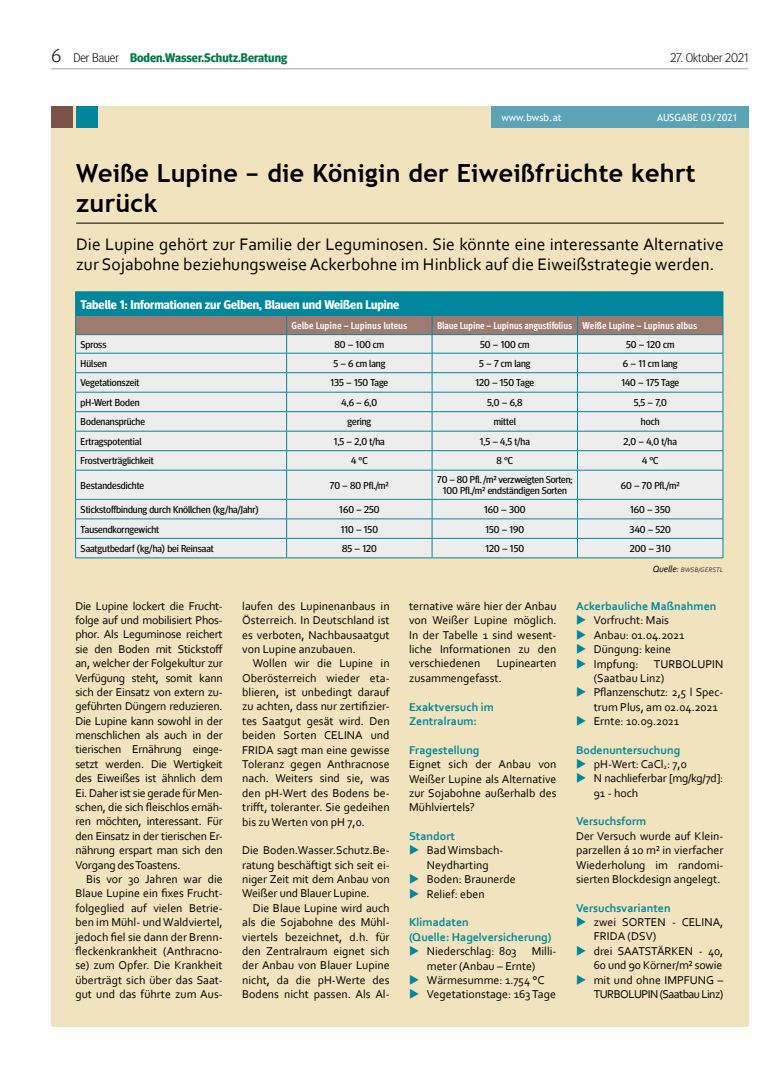
<style>
.page{position:relative;width:784px;height:1074px;background:#fff}
.page>*{position:absolute;margin:0;border:0;box-sizing:border-box;transform-origin:0 0}
.t1{font:700 25px/30px "Trebuchet MS";letter-spacing:.01em;color:#000}
.t2{font:17.5px/20px "Corbel";color:#000}
.t3{font:700 12.5px "Meta Head OT";color:#fff}
.t4{font:700 12.5px "Meta Head OT";color:#007a44}
.t5{font:300 12.5px "Meta Head OT";color:#000}
.t6{font:11.88px/14.4px "Corbel";color:#000;text-align:justify}
.t7{font:700 11.88px/14.4px "Corbel";color:#00879d}
.t8{font:11.88px/14.2px "Corbel";letter-spacing:-.02em;color:#000}
.t9{font:10px/10.6px "Meta Head OT";color:#000;text-align:center}
.t10{font:700 condensed 10px "Meta OT";letter-spacing:-.005em;color:#fff}
.t11{font:10px "Trebuchet MS";color:#fff}
.t12{font:italic 6.88px "Corbel";color:#423e3b}
.s1{font-weight:300;font-size:18.75px;color:#000}
.s2{font-weight:300;color:#000}
.s3{font-size:9.38px;color:#000}
.s4{font-weight:700;color:#00879d}
</style>
<div class="page">
<hr style="left:51px;top:68px;width:697px;height:1px;background:#b09f9c">
<div style="left:51px;top:106px;width:697px;height:920px;background:#f1e3be"></div>
<div style="left:51px;top:106px;width:22px;height:22px;background:#7c5248"></div>
<div style="left:76px;top:106px;width:21px;height:22px;background:#00879d"></div>
<div style="left:490px;top:106px;width:258px;height:22px;background:#5ba3b6"></div>
<hr style="left:76px;top:223px;width:647px;height:1px;background:#000">
<hr style="left:75px;top:291px;width:211px;height:1px;background:#00879d">
<hr style="left:286px;top:291px;width:146px;height:1px;background:#00879d">
<hr style="left:432px;top:291px;width:145px;height:1px;background:#00879d">
<hr style="left:75px;top:557px;width:211px;height:1px;background:#00879d">
<hr style="left:286px;top:557px;width:146px;height:1px;background:#00879d">
<hr style="left:432px;top:557px;width:145px;height:1px;background:#00879d">
<hr style="left:577px;top:291px;width:145px;height:1px;background:#00879d">
<hr style="left:577px;top:557px;width:145px;height:1px;background:#00879d">
<svg style="left:75px;top:292px;width:648px;height:265px;background:#c8d7d9"></svg>
<hr style="left:75px;top:334px;width:211px;height:1px;background:#00879d">
<hr style="left:286px;top:334px;width:146px;height:1px;background:#00879d">
<hr style="left:432px;top:334px;width:145px;height:1px;background:#00879d">
<hr style="left:577px;top:334px;width:145px;height:1px;background:#00879d">
<p class="t4" style="left:51px;top:51px;width:237px"><span class="s1">6</span> <span class="s2">Der Bauer</span> Boden.Wasser.Schutz.Beratung</p>
<p class="t5" style="left:670px;top:51px;width:80px">27. Oktober 2021</p>
<p class="t11" style="left:501px;top:111px;width:62px">www.bwsb.at</p>
<p class="t11" style="left:656px;top:111px;width:82px">AUSGABE 03/2021</p>
<h1 class="t1" style="left:76px;top:158px;width:620px">Weiße Lupine – die Königin der Eiweißfrüchte kehrt zurück</h1>
<h2 class="t2" style="left:76px;top:234px;width:648px">Die Lupine gehört zur Familie der Leguminosen. Sie könnte eine interessante Alternative zur Sojabohne beziehungsweise Ackerbohne im Hinblick auf die Eiweißstrategie werden.</h2>
<p class="t3" style="left:81px;top:297px;width:320px">Tabelle 1: Informationen zur Gelben, Blauen und Weißen Lupine</p>
<p class="t10" style="left:291px;top:319px;width:117px">Gelbe Lupine – Lupinus luteus</p>
<p class="t10" style="left:437px;top:319px;width:261px">Blaue Lupine – Lupinus angustifolius Weiße Lupine – Lupinus albus</p>
<p class="t9" style="left:81px;top:339px;width:27px">Spross</p>
<p class="t9" style="left:334px;top:339px;width:51px">80 – 100 cm</p>
<p class="t9" style="left:480px;top:339px;width:51px">50 – 100 cm</p>
<p class="t9" style="left:625px;top:339px;width:50px">50 – 120 cm</p>
<p class="t9" style="left:81px;top:358px;width:28px">Hülsen</p>
<p class="t9" style="left:333px;top:358px;width:53px">5 – 6 cm lang</p>
<p class="t9" style="left:479px;top:358px;width:53px">5 – 7 cm lang</p>
<p class="t9" style="left:622px;top:358px;width:56px">6 – 11 cm lang</p>
<p class="t9" style="left:81px;top:378px;width:60px">Vegetationszeit</p>
<p class="t9" style="left:330px;top:378px;width:59px">135 – 150 Tage</p>
<p class="t9" style="left:475px;top:378px;width:60px">120 – 150 Tage</p>
<p class="t9" style="left:621px;top:378px;width:59px">140 – 175 Tage</p>
<p class="t9" style="left:81px;top:397px;width:60px">pH-Wert Boden</p>
<p class="t9" style="left:341px;top:397px;width:37px">4,6 – 6,0</p>
<p class="t9" style="left:487px;top:397px;width:37px">5,0 – 6,8</p>
<p class="t9" style="left:633px;top:397px;width:34px">5,5 – 7,0</p>
<p class="t9" style="left:81px;top:417px;width:66px">Bodenansprüche</p>
<p class="t9" style="left:347px;top:417px;width:25px">gering</p>
<p class="t9" style="left:493px;top:417px;width:24px">mittel</p>
<p class="t9" style="left:640px;top:417px;width:20px">hoch</p>
<p class="t9" style="left:81px;top:436px;width:62px">Ertragspotential</p>
<p class="t9" style="left:334px;top:436px;width:52px">1,5 – 2,0 t/ha</p>
<p class="t9" style="left:479px;top:436px;width:52px">1,5 – 4,5 t/ha</p>
<p class="t9" style="left:623px;top:436px;width:55px">2,0 – 4,0 t/ha</p>
<p class="t9" style="left:81px;top:456px;width:75px">Frostverträglichkeit</p>
<p class="t9" style="left:351px;top:456px;width:18px">4 °C</p>
<p class="t9" style="left:496px;top:456px;width:18px">8 °C</p>
<p class="t9" style="left:641px;top:456px;width:18px">4 °C</p>
<p class="t9" style="left:81px;top:480px;width:65px">Bestandesdichte</p>
<p class="t9" style="left:329px;top:480px;width:61px">70 – 80 Pfl./m²</p>
<p class="t9" style="left:437px;top:475px;width:136px">70 – 80 Pfl. /m² verzweigten Sorten;<br>100 Pfl./m² endständigen Sorten</p>
<p class="t9" style="left:620px;top:480px;width:60px">60 – 70 Pfl./m²</p>
<p class="t9" style="left:81px;top:504px;width:179px">Stickstoffbindung durch Knöllchen (kg/ha/Jahr)</p>
<p class="t9" style="left:339px;top:504px;width:42px">160 – 250</p>
<p class="t9" style="left:484px;top:504px;width:43px">160 – 300</p>
<p class="t9" style="left:629px;top:504px;width:42px">160 – 350</p>
<p class="t9" style="left:81px;top:524px;width:80px">Tausendkorngewicht</p>
<p class="t9" style="left:340px;top:524px;width:39px">110 – 150</p>
<p class="t9" style="left:485px;top:524px;width:40px">150 – 190</p>
<p class="t9" style="left:629px;top:524px;width:43px">340 – 520</p>
<p class="t9" style="left:81px;top:543px;width:134px">Saatgutbedarf (kg/ha) bei Reinsaat</p>
<p class="t9" style="left:342px;top:543px;width:36px">85 – 120</p>
<p class="t9" style="left:485px;top:543px;width:40px">120 – 150</p>
<p class="t9" style="left:629px;top:543px;width:42px">200 – 310</p>
<p class="t12" style="left:652px;top:565px;width:72px"><span class="s3">Quelle:</span> BWSB/GERSTL</p>
<p class="t6" style="left:75px;top:598px;width:149px">Die Lupine lockert die Frucht&shy;folge auf und mobilisiert Phos&shy;phor. Als Leguminose reichert sie den Boden mit Stickstoff an, welcher der Folgekultur zur Verfügung steht, somit kann sich der Einsatz von extern zu&shy;geführten Düngern reduzieren.<br>Die Lupine kann sowohl in der menschlichen als auch in der tierischen Ernährung einge&shy;setzt werden. Die Wertigkeit des Eiweißes ist ähnlich dem Ei. Daher ist sie gerade für Men&shy;schen, die sich fleischlos ernäh&shy;ren möchten, interessant. Für den Einsatz in der tierischen Er&shy;nährung erspart man sich den Vorgang des Toastens.</p>
<p class="t6" style="left:75px;top:871px;width:149px;text-indent:11px">Bis vor 30 Jahren war die Blaue Lupine ein fixes Frucht&shy;folgeglied auf vielen Betrie&shy;ben im Mühl- und Waldviertel, jedoch fiel sie dann der Brenn&shy;fleckenkrankheit (Anthracno&shy;se) zum Opfer. Die Krankheit überträgt sich über das Saat&shy;gut und das führte zum Aus-</p>
<p class="t6" style="left:242px;top:598px;width:149px">laufen des Lupinenanbaus in Österreich. In Deutschland ist es verboten, Nachbausaatgut von Lupine anzubauen.</p>
<p class="t6" style="left:242px;top:656px;width:149px;text-indent:11px">Wollen wir die Lupine in Oberösterreich wieder eta&shy;blieren, ist unbedingt darauf zu achten, dass nur zertifizier&shy;tes Saatgut gesät wird. Den beiden Sorten CELINA und FRIDA sagt man eine gewisse Toleranz gegen Anthracnose nach. Weiters sind sie, was den pH-Wert des Bodens be&shy;trifft, toleranter. Sie gedeihen bis zu Werten von pH 7,0.</p>
<p class="t6" style="left:242px;top:843px;width:149px">Die Boden.Wasser.Schutz.Be&shy;ratung beschäftigt sich seit ei&shy;niger Zeit mit dem Anbau von Weißer und Blauer Lupine.</p>
<p class="t6" style="left:242px;top:900px;width:149px;text-indent:11px">Die Blaue Lupine wird auch als die Sojabohne des Mühl&shy;viertels bezeichnet, d.h. für den Zentralraum eignet sich der Anbau von Blauer Lupine nicht, da die pH-Werte des Bodens nicht passen. Als Al-</p>
<p class="t6" style="left:409px;top:598px;width:149px">ternative wäre hier der Anbau von Weißer Lupine möglich.<br>In der Tabelle 1 sind wesent&shy;liche Informationen zu den verschiedenen</p>
<p class="t6" style="left:409px;top:656px;width:149px;text-indent:88px">Lupinearten zusammengefasst.</p>
<p class="t7" style="left:409px;top:699px;width:86px">Exaktversuch im<br>Zentralraum:</p>
<p class="t7" style="left:409px;top:742px;width:72px">Fragestellung</p>
<p class="t6" style="left:409px;top:756px;width:149px">Eignet sich der Anbau von Weißer Lupine als Alternative zur Sojabohne außerhalb des Mühlviertels?</p>
<p class="t7" style="left:409px;top:828px;width:47px">Standort</p>
<p class="t6" style="left:426px;top:843px;width:90px;text-align:left">Bad Wimsbach-<br>Neydharting<br>Boden: Braunerde<br>Relief: eben</p>
<p class="t7" style="left:409px;top:915px;width:144px">Klimadaten<br>(Quelle: Hagelversicherung)</p>
<p class="t6" style="left:426px;top:943px;width:91px">Niederschlag: 803</p>
<p class="t6" style="left:426px;top:943px;width:131px;text-align:left;text-indent:105px">Milli&shy;meter (Anbau – Ernte)<br>Wärmesumme: 1.754 °C<br>Vegetationstage: 163 Tage</p>
<p class="t7" style="left:575px;top:598px;width:142px">Ackerbauliche Maßnahmen</p>
<p class="t6" style="left:593px;top:613px;width:92px;text-align:left">Vorfrucht: Mais<br>Anbau: 01.04.2021<br>Düngung: keine<br>Impfung:</p>
<p class="t6" style="left:593px;top:656px;width:131px;text-align:left;text-indent:60px">TURBOLUPIN (Saatbau Linz)<br>Pflanzenschutz: 2,5 l Spec&shy;trum Plus, am 02.04.2021<br>Ernte: 10.09.2021</p>
<p class="t8" style="left:593px;top:742px;width:131px;text-indent:-18px"><span class="s4">Bodenuntersuchung </span>pH-Wert: CaCl<sub>2</sub>: 7,0<br>N nachlieferbar [mg/kg/7d]:<br>91 - hoch</p>
<p class="t7" style="left:575px;top:814px;width:72px">Versuchsform</p>
<p class="t6" style="left:575px;top:828px;width:149px">Der Versuch wurde auf Klein&shy;parzellen á 10 m² in vierfacher Wiederholung im randomi&shy;sierten Blockdesign angelegt.</p>
<p class="t7" style="left:575px;top:900px;width:96px">Versuchsvarianten</p>
<p class="t6" style="left:593px;top:914px;width:131px;text-align:left">zwei SORTEN - CELINA,<br>FRIDA (DSV)<br>drei SAATSTÄRKEN - 40,<br>60 und 90 Körner/m² sowie mit und ohne IMPFUNG –<br>TURBOLUPIN (Saatbau Linz)</p>
</div>
